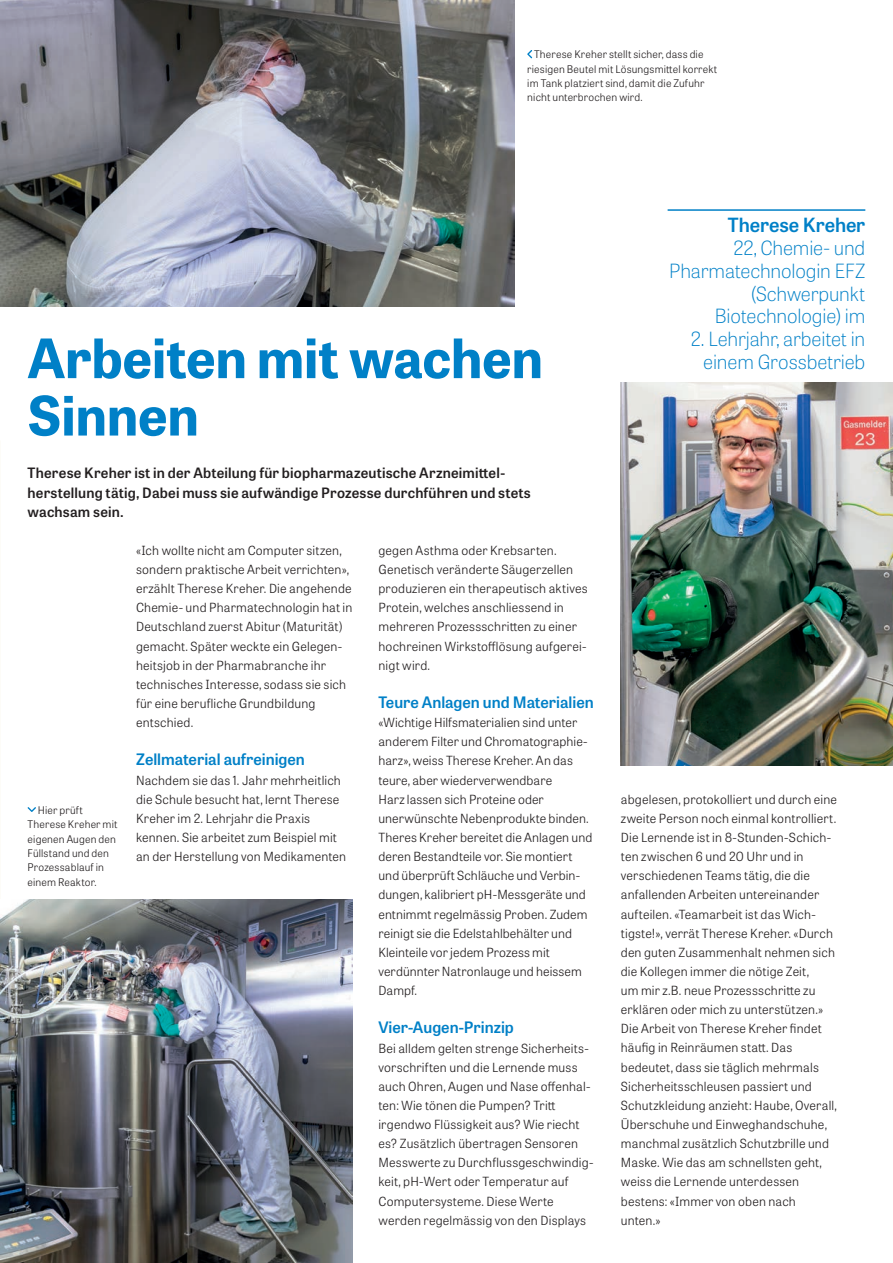
<style>
.page{position:relative;width:893px;height:1263px;background:#fff}
.page>*{position:absolute;margin:0;border:0;box-sizing:border-box;transform-origin:0 0}
.t1{font:700 54px/57.4px "Tablet Gothic";color:#0080c7}
.t2{font:100 19.5px/22.8px "Tablet Gothic";letter-spacing:-.01em;color:#0080c7;text-align:right}
.t3{font:600 19.5px "Tablet Gothic";letter-spacing:-.005em;color:#0080c7}
.t4{font:600 15.75px "Tablet Gothic";color:#0080c7}
.t5{font:600 14.25px/19.2px "Tablet Gothic";letter-spacing:.015em;color:#231f20}
.t6{font:300 12.6px/19.2px "Tablet Gothic";letter-spacing:.015em;color:#231f20}
.t7{font:300 10.5px/14.4px "Tablet Gothic";letter-spacing:.015em;color:#231f20}
</style>
<div class="page">
<hr style="left:668px;top:209px;width:197px;height:2px;background:#0080c7">
<svg style="left:28px;top:807px;width:8px;height:5px"></svg>
<svg style="left:527px;top:50px;width:5px;height:8px"></svg>
<img style="left:0;top:0;width:514px;height:306px">
<img style="left:621px;top:383px;width:272px;height:382px">
<img style="left:0;top:899px;width:353px;height:364px">
<p class="t7" style="left:527px;top:47px;width:192px;text-indent:7px">Therese Kreher stellt sicher, dass die riesigen Beutel mit Lösungsmittel korrekt im Tank platziert sind, damit die Zufuhr nicht unterbrochen wird.</p>
<h1 class="t1" style="left:28px;top:327px;width:517px">Arbeiten mit wachen<br>Sinnen</h1>
<p class="t5" style="left:28px;top:463px;width:505px">Therese Kreher ist in der Abteilung für biopharmazeutische Arzneimittel&shy;herstellung tätig, Dabei muss sie aufwändige Prozesse durchführen und stets wachsam sein.</p>
<p class="t7" style="left:28px;top:802px;width:92px;text-indent:10px">Hier prüft<br>Therese Kreher mit eigenen Augen den<br>Füllstand und den<br>Prozessablauf in einem Reaktor.</p>
<p class="t6" style="left:136px;top:540px;width:218px">«Ich wollte nicht am Computer sitzen, sondern praktische Arbeit verrichten», erzählt Therese Kreher. Die angehende Chemie- und Pharmatechnologin hat in Deutschland zuerst Abitur (Maturität) gemacht. Später weckte ein Gelegen&shy;heitsjob in der Pharmabranche ihr technisches Interesse, sodass sie sich für eine berufliche Grundbildung entschied.</p>
<p class="t4" style="left:136px;top:749px;width:170px">Zellmaterial aufreinigen</p>
<p class="t6" style="left:136px;top:770px;width:212px">Nachdem sie das 1. Jahr mehrheitlich die Schule besucht hat, lernt Therese Kreher im 2. Lehrjahr die Praxis kennen. Sie arbeitet zum Beispiel mit an der Herstellung von Medikamenten</p>
<p class="t6" style="left:378px;top:540px;width:211px">gegen Asthma oder Krebsarten.<br>Genetisch veränderte Säugerzellen produzieren ein therapeutisch aktives<br>Protein, welches anschliessend in mehreren Prozessschritten zu einer hochreinen Wirkstofflösung aufgerei&shy;nigt wird.</p>
<p class="t4" style="left:378px;top:691px;width:217px">Teure Anlagen und Materialien</p>
<p class="t6" style="left:378px;top:712px;width:215px">«Wichtige Hilfsmaterialien sind unter anderem Filter und Chromatographie&shy;harz», weiss Therese Kreher. An das teure, aber wiederverwendbare<br>Harz lassen sich Proteine oder unerwünschte Nebenprodukte binden.<br>Theres Kreher bereitet die Anlagen und deren Bestandteile vor. Sie montiert und überprüft Schläuche und Verbin&shy;dungen, kalibriert pH-Messgeräte und entnimmt regelmässig Proben. Zudem reinigt sie die Edelstahlbehälter und Kleinteile vor jedem Prozess mit verdünnter Natronlauge und heissem Dampf.</p>
<p class="t4" style="left:378px;top:1016px;width:137px">Vier-Augen-Prinzip</p>
<p class="t6" style="left:378px;top:1038px;width:217px">Bei alldem gelten strenge Sicherheits&shy;vorschriften und die Lernende muss auch Ohren, Augen und Nase offenhal&shy;ten: Wie tönen die Pumpen? Tritt irgendwo Flüssigkeit aus? Wie riecht es? Zusätzlich übertragen Sensoren Messwerte zu Durchflussgeschwindig&shy;keit, pH-Wert oder Temperatur auf Computersysteme. Diese Werte werden regelmässig von den Displays</p>
<h2 class="t3" style="left:728px;top:211px;width:139px">Therese Kreher</h2>
<h2 class="t2" style="left:669px;top:236px;width:198px">22, Chemie- und<br>Pharmatechnologin EFZ (Schwerpunkt<br>Biotechnologie) im</h2>
<h2 class="t2" style="left:691px;top:327px;width:176px">2. Lehrjahr, arbeitet in einem Grossbetrieb</h2>
<p class="t6" style="left:621px;top:789px;width:218px">abgelesen, protokolliert und durch eine zweite Person noch einmal kontrolliert.<br>Die Lernende ist in 8-Stunden-Schich&shy;ten zwischen 6 und 20 Uhr und in verschiedenen Teams tätig, die die anfallenden Arbeiten untereinander aufteilen. «Teamarbeit ist das Wich&shy;tigste!», verrät Therese Kreher. «Durch den guten Zusammenhalt nehmen sich die Kollegen immer die nötige Zeit,<br>um mir z.B. neue Prozessschritte zu erklären oder mich zu unterstützen.» Die Arbeit von Therese Kreher findet häufig in Reinräumen statt. Das bedeutet, dass sie täglich mehrmals Sicherheitsschleusen passiert und Schutzkleidung anzieht: Haube, Overall, Überschuhe und Einweghandschuhe, manchmal zusätzlich Schutzbrille und Maske. Wie das am schnellsten geht, weiss die Lernende unterdessen bestens: «Immer von oben nach unten.»</p>
</div>
